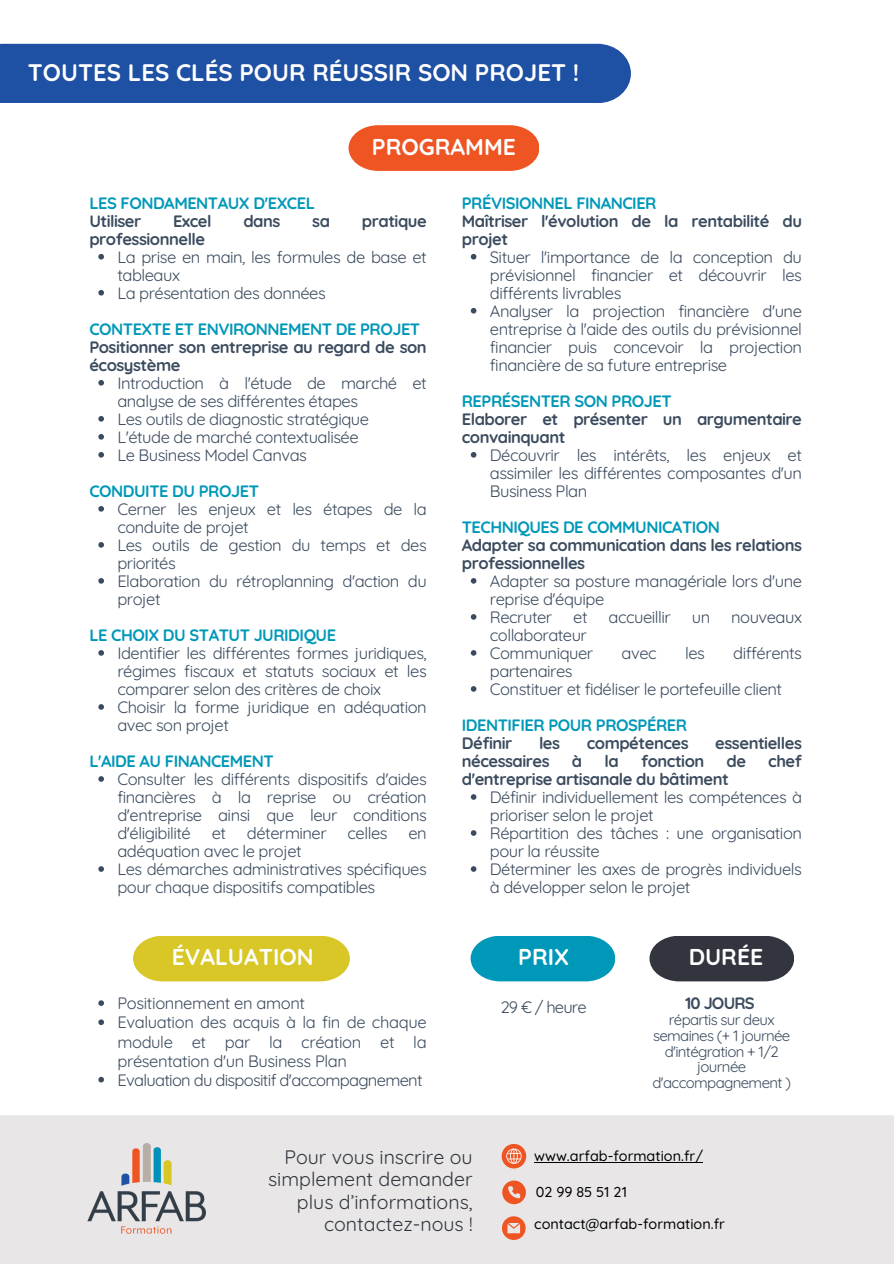
<style>
.page{position:relative;width:894px;height:1264px;background:#fff}
.page>*{position:absolute;margin:0;border:0;box-sizing:border-box;transform-origin:0 0}
.t1{font:700 24px "Quicksand";color:#fff}
.t2{font:700 22.95px "Quicksand";color:#fff}
.t3{font:19.5px/22.5px "Quicksand";color:#32353e;text-align:right}
.t4{font:16.5px/18px "Quicksand";letter-spacing:-.03em;color:#3b4b5e}
.t5{font:700 16.5px/18px "Quicksand";letter-spacing:-.03em;color:#3b4b5e}
.t6{font:700 16.5px "Quicksand";letter-spacing:-.03em;color:#0098b8}
.t7{font:15px/15.8px "Quicksand";letter-spacing:-.045em;color:#3b4b5e;text-align:center}
.t8{font:500 14.4px "Quicksand";color:#000}
</style>
<div class="page">
<div style="left:0;top:44px;width:630px;height:59px;background:#1e50a3"></div>
<div style="left:0;top:1115px;width:893px;height:148px;background:#e8e6e6"></div>
<img style="left:88px;top:1143px;width:117px;height:92px">
<svg style="left:501px;top:1143px;width:25px;height:25px"></svg>
<svg style="left:502px;top:1180px;width:23px;height:24px"></svg>
<svg style="left:502px;top:1216px;width:23px;height:23px"></svg>
<svg style="left:98px;top:254px;width:6px;height:5px"></svg>
<svg style="left:98px;top:290px;width:6px;height:5px"></svg>
<svg style="left:98px;top:380px;width:6px;height:5px"></svg>
<svg style="left:98px;top:416px;width:6px;height:5px"></svg>
<svg style="left:98px;top:434px;width:6px;height:5px"></svg>
<svg style="left:98px;top:452px;width:6px;height:5px"></svg>
<svg style="left:98px;top:506px;width:6px;height:5px"></svg>
<svg style="left:98px;top:542px;width:6px;height:5px"></svg>
<svg style="left:98px;top:578px;width:6px;height:5px"></svg>
<svg style="left:98px;top:650px;width:6px;height:5px"></svg>
<svg style="left:98px;top:704px;width:6px;height:5px"></svg>
<svg style="left:98px;top:776px;width:6px;height:5px"></svg>
<svg style="left:98px;top:866px;width:6px;height:5px"></svg>
<svg style="left:470px;top:254px;width:6px;height:5px"></svg>
<svg style="left:470px;top:308px;width:6px;height:5px"></svg>
<svg style="left:470px;top:452px;width:6px;height:5px"></svg>
<svg style="left:470px;top:578px;width:6px;height:5px"></svg>
<svg style="left:470px;top:614px;width:6px;height:5px"></svg>
<svg style="left:470px;top:650px;width:6px;height:5px"></svg>
<svg style="left:470px;top:686px;width:6px;height:5px"></svg>
<svg style="left:470px;top:794px;width:6px;height:5px"></svg>
<svg style="left:470px;top:830px;width:6px;height:5px"></svg>
<svg style="left:470px;top:866px;width:6px;height:5px"></svg>
<hr style="left:534px;top:1161px;width:168px;height:1px;background:#000">
<svg style="left:348px;top:125px;width:191px;height:46px;background:#f06033"></svg>
<div style="left:133px;top:936px;width:217px;height:45px;background:#d8c726"></div>
<svg style="left:470px;top:936px;width:145px;height:45px;background:#16a0be"></svg>
<svg style="left:649px;top:936px;width:145px;height:45px;background:#43464e"></svg>
<svg style="left:98px;top:1000px;width:6px;height:5px"></svg>
<svg style="left:98px;top:1019px;width:6px;height:6px"></svg>
<svg style="left:98px;top:1076px;width:6px;height:6px"></svg>
<h1 class="t1" style="left:28px;top:57px;width:553px">TOUTES LES CLÉS POUR RÉUSSIR SON PROJET !</h1>
<p class="t2" style="left:372px;top:132px;width:145px">PROGRAMME</p>
<p class="t6" style="left:89px;top:192px;width:227px">LES FONDAMENTAUX D'EXCEL</p>
<p class="t5" style="left:89px;top:212px;width:53px">Utiliser</p>
<p class="t5" style="left:173px;top:212px;width:40px">Excel</p>
<p class="t5" style="left:243px;top:212px;width:39px">dans</p>
<p class="t5" style="left:312px;top:212px;width:19px">sa</p>
<p class="t5" style="left:362px;top:212px;width:66px">pratique</p>
<p class="t5" style="left:89px;top:230px;width:117px">professionnelle</p>
<p class="t4" style="left:117px;top:248px;width:311px">La prise en main, les formules de base et tableaux<br>La présentation des données</p>
<p class="t6" style="left:89px;top:318px;width:332px">CONTEXTE ET ENVIRONNEMENT DE PROJET</p>
<p class="t5" style="left:89px;top:338px;width:339px">Positionner son entreprise au regard de son écosystème</p>
<p class="t4" style="left:117px;top:374px;width:311px">Introduction à l'étude de marché et analyse de ses différentes étapes<br>Les outils de diagnostic stratégique<br>L'étude de marché contextualisée<br>Le Business Model Canvas</p>
<p class="t6" style="left:89px;top:480px;width:171px">CONDUITE DU PROJET</p>
<p class="t4" style="left:117px;top:500px;width:311px">Cerner les enjeux et les étapes de la conduite de projet<br>Les outils de gestion du temps et des priorités<br>Elaboration du rétroplanning d'action du projet</p>
<p class="t6" style="left:89px;top:624px;width:248px">LE CHOIX DU STATUT JURIDIQUE</p>
<p class="t4" style="left:117px;top:644px;width:311px">Identifier les différentes formes juridiques, régimes fiscaux et statuts sociaux et les comparer selon des critères de choix Choisir la forme juridique en adéquation avec son projet</p>
<p class="t6" style="left:89px;top:750px;width:186px">L'AIDE AU FINANCEMENT</p>
<p class="t4" style="left:117px;top:770px;width:311px;text-align:justify">Consulter les différents dispositifs d'aides financières à la reprise ou création d'entreprise ainsi que leur conditions d'éligibilité</p>
<p class="t4" style="left:212px;top:824px;width:16px">et</p>
<p class="t4" style="left:247px;top:824px;width:81px">déterminer</p>
<p class="t4" style="left:347px;top:824px;width:42px">celles</p>
<p class="t4" style="left:408px;top:824px;width:20px">en</p>
<p class="t4" style="left:117px;top:842px;width:311px">adéquation avec le projet<br>Les démarches administratives spécifiques pour chaque dispositifs compatibles</p>
<p class="t6" style="left:461px;top:192px;width:196px">PRÉVISIONNEL FINANCIER</p>
<p class="t5" style="left:461px;top:212px;width:341px">Maîtriser l'évolution de la rentabilité du projet</p>
<p class="t4" style="left:489px;top:248px;width:313px">Situer l'importance de la conception du prévisionnel financier et découvrir les différents livrables<br>Analyser la projection financière d'une entreprise à l'aide des outils du prévisionnel financier puis concevoir la projection financière de sa future entreprise</p>
<p class="t6" style="left:461px;top:390px;width:211px">REPRÉSENTER SON PROJET</p>
<p class="t5" style="left:461px;top:410px;width:341px">Elaborer et présenter un argumentaire convainquant</p>
<p class="t4" style="left:489px;top:446px;width:313px;text-align:justify">Découvrir les intérêts, les enjeux et assimiler les différentes composantes d'un Business Plan</p>
<p class="t6" style="left:461px;top:516px;width:260px">TECHNIQUES DE COMMUNICATION</p>
<p class="t5" style="left:461px;top:536px;width:341px">Adapter sa communication dans les relations professionnelles</p>
<p class="t4" style="left:489px;top:572px;width:313px">Adapter sa posture managériale lors d'une reprise d'équipe<br>Recruter</p>
<p class="t4" style="left:573px;top:608px;width:16px">et</p>
<p class="t4" style="left:608px;top:608px;width:64px">accueillir</p>
<p class="t4" style="left:691px;top:608px;width:20px">un</p>
<p class="t4" style="left:731px;top:608px;width:72px">nouveaux</p>
<p class="t4" style="left:489px;top:626px;width:105px">collaborateur<br>Communiquer</p>
<p class="t4" style="left:621px;top:644px;width:37px">avec</p>
<p class="t4" style="left:684px;top:644px;width:21px">les</p>
<p class="t4" style="left:733px;top:644px;width:70px">différents</p>
<p class="t4" style="left:489px;top:662px;width:294px">partenaires<br>Constituer et fidéliser le portefeuille client</p>
<p class="t6" style="left:461px;top:714px;width:227px">IDENTIFIER POUR PROSPÉRER</p>
<p class="t5" style="left:461px;top:734px;width:52px">Définir</p>
<p class="t5" style="left:539px;top:734px;width:23px">les</p>
<p class="t5" style="left:586px;top:734px;width:103px">compétences</p>
<p class="t5" style="left:715px;top:734px;width:88px">essentielles</p>
<p class="t5" style="left:461px;top:752px;width:89px">nécessaires</p>
<p class="t5" style="left:571px;top:752px;width:12px">à</p>
<p class="t5" style="left:604px;top:752px;width:16px">la</p>
<p class="t5" style="left:641px;top:752px;width:65px">fonction</p>
<p class="t5" style="left:726px;top:752px;width:21px">de</p>
<p class="t5" style="left:768px;top:752px;width:35px">chef</p>
<p class="t5" style="left:461px;top:770px;width:268px">d'entreprise artisanale du bâtiment</p>
<p class="t4" style="left:489px;top:788px;width:313px">Définir individuellement les compétences à prioriser selon le projet<br>Répartition des tâches : une organisation pour la réussite<br>Déterminer les axes de progrès individuels à développer selon le projet</p>
<p class="t2" style="left:172px;top:942px;width:143px">ÉVALUATION</p>
<p class="t2" style="left:518px;top:942px;width:52px">PRIX</p>
<p class="t2" style="left:688px;top:942px;width:76px">DURÉE</p>
<p class="t4" style="left:117px;top:994px;width:189px">Positionnement en amont</p>
<h5 class="t4" style="left:117px;top:1012px;width:311px;line-height:19.2px;text-align:justify">Evaluation des acquis à la fin de chaque module et par la création et la présentation d'un Business Plan</h5>
<p class="t4" style="left:117px;top:1070px;width:307px">Evaluation du dispositif d'accompagnement</p>
<h2 class="t4" style="left:500px;top:997px;width:87px">29 € / heure</h2>
<p class="t5" style="left:685px;top:994px;width:71px">10 JOURS</p>
<p class="t7" style="left:652px;top:1011px;width:140px">répartis sur deux semaines (+ 1 journée d'intégration + 1/2 journée d'accompagnement )</p>
<h1 class="t3" style="left:268px;top:1145px;width:206px">Pour vous inscrire ou simplement demander plus d’informations, contactez-nous !</h1>
<h1 class="t8" style="left:534px;top:1146px;width:170px">www.arfab-formation.fr/</h1>
<h1 class="t8" style="left:535px;top:1182px;width:93px">02 99 85 51 21</h1>
<p class="t8" style="left:534px;top:1214px;width:192px">contact@arfab-formation.fr</p>
</div>
